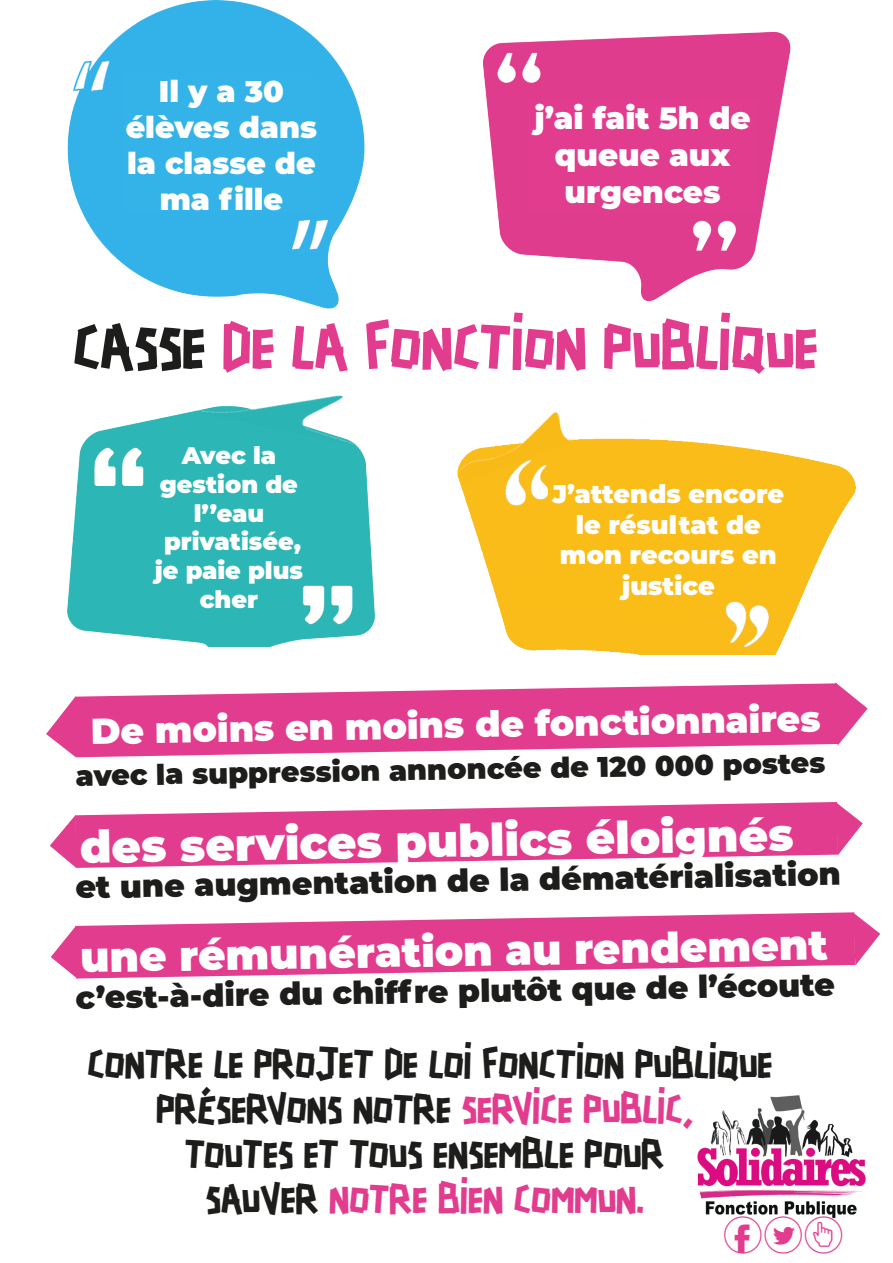
<style>
.page{position:relative;width:893px;height:1263px;background:#fff}
.page>*{position:absolute;margin:0;border:0;box-sizing:border-box;transform-origin:0 0}
.t1{font:58.5px "Scotchlidaires";color:#e23c8e}
.t2{font:900 45px "Montserrat";color:#fff}
.t3{font:900 42px "Montserrat";color:#fff}
.t4{font:37.5px "Scotchlidaires";color:#1d1d1b}
.t5{font:37.5px "Scotchlidaires";color:#e23c8e}
.t6{font:37.35px "typeecon";color:#e23c8e}
.t7{font:900 36px "Montserrat";color:#fff}
.t8{font:900 31.5px "Montserrat";color:#1d1d1b}
.t9{font:900 30.9px/37px "Montserrat";color:#fff;text-align:center}
.t10{font:900 30px/36px "Montserrat";color:#fff;text-align:center}
.t11{font:900 28.5px "Montserrat";color:#1d1d1b}
.t12{font:900 25.5px/30.6px "Montserrat";color:#fff;text-align:center}
.t13{font:900 24px/28.8px "Montserrat";color:#fff;text-align:center}
.s1{color:#1d1d1b}
.s2{color:#e23c8e}
</style>
<div class="page">
<img style="left:483px;top:31px;width:308px;height:271px">
<div style="left:528px;top:99px;width:229px;height:111px;background:#e23c8e"></div>
<img style="left:67px;top:0;width:298px;height:309px">
<div style="left:124px;top:73px;width:194px;height:138px;background:#34b3e8"></div>
<img style="left:460px;top:460px;width:396px;height:195px">
<div style="left:548px;top:478px;width:241px;height:123px;background:#fabd18"></div>
<img style="left:67px;top:410px;width:308px;height:236px">
<svg style="left:46px;top:697px;width:29px;height:60px"></svg>
<svg style="left:75px;top:683px;width:763px;height:74px;fill:#e23c8e"></svg>
<svg style="left:76px;top:802px;width:760px;height:66px;fill:#e23c8e"></svg>
<svg style="left:75px;top:912px;width:778px;height:66px;fill:#e23c8e"></svg>
<svg style="left:50px;top:815px;width:26px;height:53px"></svg>
<svg style="left:836px;top:802px;width:27px;height:53px"></svg>
<svg style="left:51px;top:926px;width:27px;height:53px"></svg>
<svg style="left:853px;top:912px;width:27px;height:53px"></svg>
<svg style="left:835px;top:682px;width:33px;height:63px"></svg>
<img style="left:697px;top:1095px;width:169px;height:124px">
<img style="left:197px;top:395px;width:169px;height:50px">
<img style="left:457px;top:412px;width:358px;height:71px">
<div style="left:509px;top:576px;width:69px;height:25px;background:#fabd18"></div>
<div style="left:634px;top:598px;width:57px;height:26px;background:#fabd18"></div>
<p class="t10" style="left:126px;top:71px;width:193px">Il y a 30 élèves dans la classe de ma fille</p>
<p class="t9" style="left:534px;top:97px;width:218px">j’ai fait 5h de queue aux urgences</p>
<p class="t1" style="left:73px;top:307px;width:746px"><span class="s1">CASSE</span> DE LA FONCTION PUBLIQUE</p>
<p class="t13" style="left:182px;top:439px;width:96px">Avec la</p>
<p class="t13" style="left:155px;top:468px;width:150px">gestion de l’’eau privatisée, je paie plus cher</p>
<p class="t12" style="left:552px;top:477px;width:233px">J’attends encore le résultat de mon recours en justice</p>
<p class="t7" style="left:90px;top:704px;width:731px;rotate:-1deg">De moins en moins de fonctionnaires</p>
<p class="t11" style="left:75px;top:754px;width:751px;rotate:-1deg">avec la suppression annoncée de 120 000 postes</p>
<p class="t2" style="left:79px;top:813px;width:715px;rotate:-1deg">des services publics éloignés</p>
<p class="t8" style="left:75px;top:863px;width:767px;rotate:-1deg">et une augmentation de la dématérialisation</p>
<p class="t3" style="left:80px;top:926px;width:749px;rotate:-1deg">une rémunération au rendement</p>
<p class="t8" style="left:75px;top:974px;width:761px;rotate:-1deg">c’est-à-dire du chiffre plutôt que de l’écoute</p>
<p class="t4" style="left:88px;top:1038px;width:686px">CONTRE LE PROJET DE LOI FONCTION PUBLIQUE</p>
<p class="t4" style="left:156px;top:1083px;width:538px">PRÉSERVONS NOTRE <span class="s2">SERVICE PUBLIC,</span></p>
<p class="t4" style="left:185px;top:1128px;width:481px">TOUTES ET TOUS ENSEMBLE POUR</p>
<p class="t5" style="left:206px;top:1173px;width:439px"><span class="s1">SAUVER</span> NOTRE BIEN COMMUN.</p>
<p class="t6" style="left:723px;top:1216px;width:123px">ftu</p>
</div>
